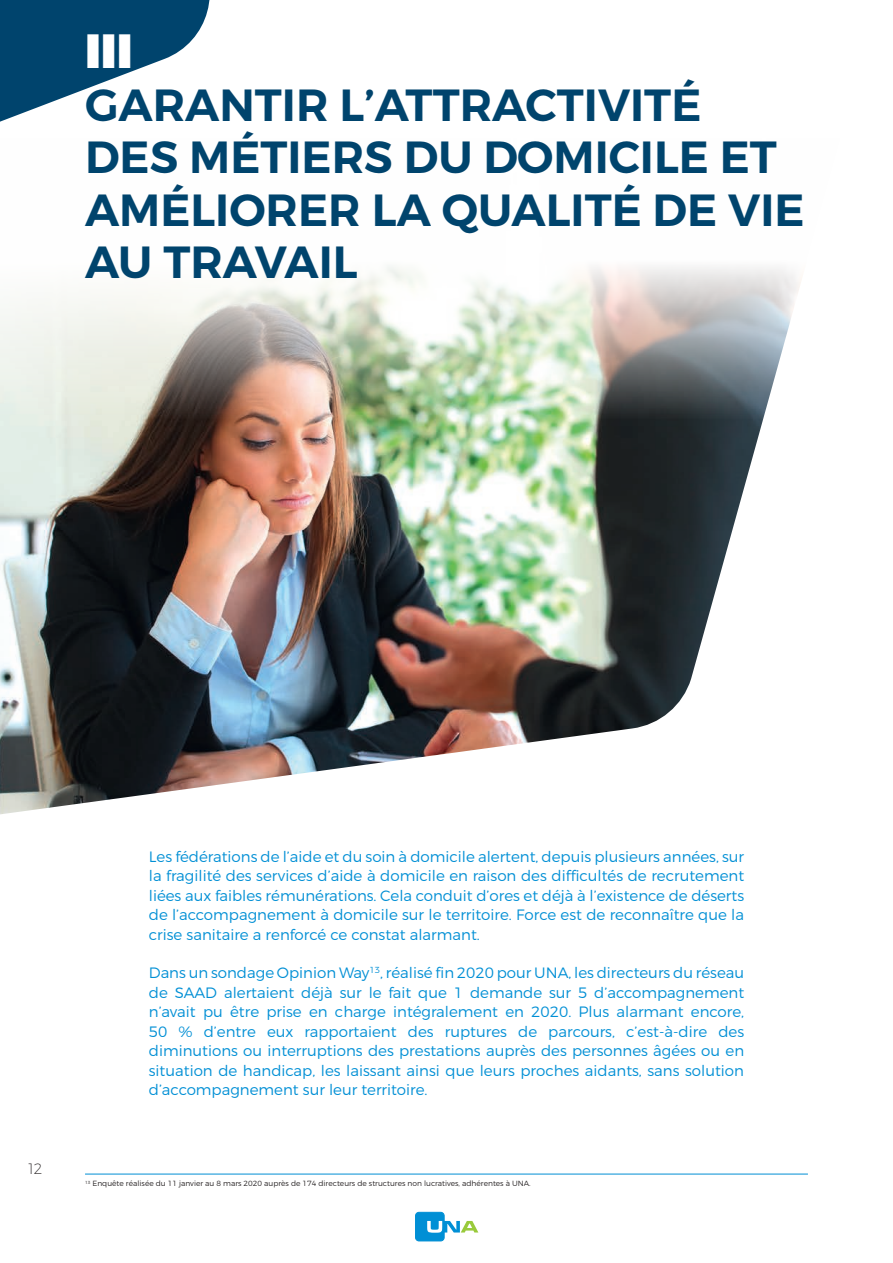
<style>
.page{position:relative;width:893px;height:1263px;background:#fff}
.page>*{position:absolute;margin:0;border:0;box-sizing:border-box;transform-origin:0 0}
.t1{font:900 48px "Montserrat";color:#fff}
.t2{font:600 45px/52.5px "Montserrat";color:#00446d}
.t3{font:300 15px/19.5px "Montserrat";color:#008fd5;text-align:justify}
.t4{font:200 15px "Montserrat";color:#231f20}
.t5{font:300 7.5px "Montserrat";color:#231f20}
</style>
<div class="page">
<img style="left:0;top:267px;width:802px;height:547px">
<svg style="left:0;top:0;width:210px;height:122px;fill:#00446d"></svg>
<hr style="left:85px;top:1174px;width:723px;height:1px;background:#008fd5">
<div style="left:415px;top:1212px;width:29px;height:29px;background:#008fd5;border-radius:3px"></div>
<div style="left:415px;top:1212px;width:29px;height:29px;border:1px solid #008fd5;border-radius:3px"></div>
<svg style="left:427px;top:1221px;width:51px;height:12px"></svg>
<p class="t1" style="left:85px;top:21px;width:49px">III</p>
<p class="t2" style="left:85px;top:79px;width:721px">GARANTIR L’ATTRACTIVITÉ<br>DES MÉTIERS DU DOMICILE ET<br>AMÉLIORER LA QUALITÉ DE VIE</p>
<p class="t2" style="left:85px;top:237px;width:274px">AU TRAVAIL</p>
<p class="t4" style="left:29px;top:1159px;width:15px">12</p>
<p class="t3" style="left:149px;top:846px;width:597px">Les fédérations de l’aide et du soin à domicile alertent, depuis plusieurs années, sur la fragilité des services d’aide à domicile en raison des difficultés de recrutement liées aux faibles rémunérations. Cela conduit d’ores et déjà à l’existence de déserts de l’accompagnement à domicile sur le territoire. Force est de reconnaître que la crise sanitaire a renforcé ce constat alarmant.</p>
<p class="t3" style="left:149px;top:963px;width:597px">Dans un sondage Opinion Way<sup>13</sup>, réalisé fin 2020 pour UNA, les directeurs du réseau de SAAD alertaient déjà sur le fait que 1 demande sur 5 d’accompagnement n’avait pu être prise en charge intégralement en 2020. Plus alarmant encore, 50 % d’entre eux rapportaient des ruptures de parcours, c’est-à-dire des diminutions ou interruptions des prestations auprès des personnes âgées ou en situation de handicap, les laissant ainsi que leurs proches aidants, sans solution d’accompagnement sur leur territoire.</p>
<p class="t5" style="left:85px;top:1179px;width:447px"><sup>13</sup> Enquête réalisée du 11 janvier au 8 mars 2020 auprès de 174 directeurs de structures non lucratives, adhérentes à UNA.</p>
</div>
